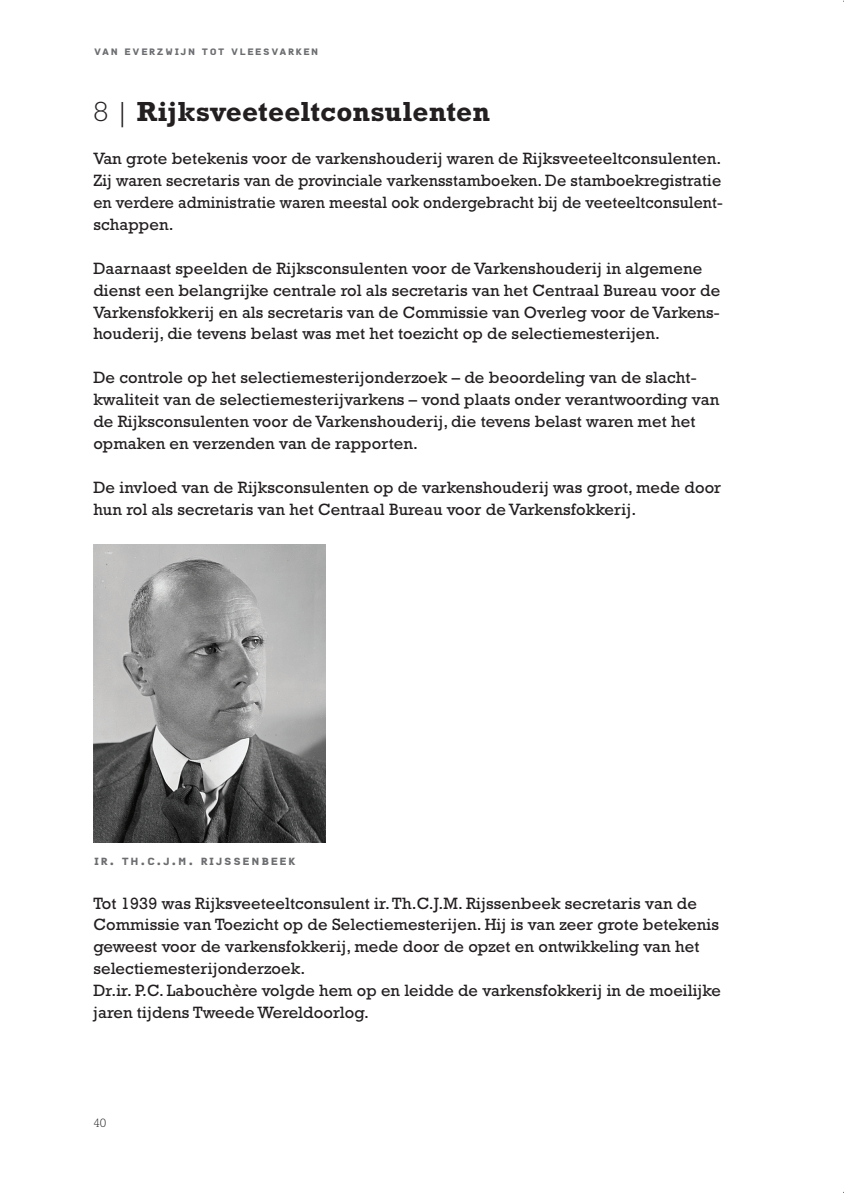
<style>
.page{position:relative;width:844px;height:1195px;background:#fff}
.page>*{position:absolute;margin:0;border:0;box-sizing:border-box;transform-origin:0 0}
.t1{font:700 28px "Rockwell Std";letter-spacing:.005em;color:#231f20}
.t2{font:16.62px/21.9px "Rockwell Std";letter-spacing:.005em;color:#231f20}
.t3{font:800 16.62px "ARS Code";letter-spacing:.01em;color:#6c6d70}
.t4{font:800 14.88px "ARS Code";letter-spacing:.01em;color:#6c6d70}
.t5{font:300 12.25px "Rockwell Std";color:#231f20}
.s1{font-weight:300}
</style>
<div class="page">
<img style="left:93px;top:544px;width:232px;height:298px">
<p class="t4" style="left:93px;top:43px;width:227px">van everzwijn tot vleesvarken</p>
<h1 class="t1" style="left:93px;top:95px;width:398px"><span class="s1">8 |</span> Rijksveeteeltconsulenten</h1>
<p class="t2" style="left:93px;top:148px;width:630px;text-align:justify">Van grote betekenis voor de varkenshouderij waren de Rijksveeteeltconsulenten.<br>Zij waren secretaris van de provinciale varkensstamboeken. De stamboekregistratie en verdere administratie waren meestal ook ondergebracht bij de veeteeltconsulent&shy;schappen.</p>
<p class="t2" style="left:93px;top:257px;width:628px">Daarnaast speelden de Rijksconsulenten voor de Varkenshouderij in algemene dienst een belangrijke centrale rol als secretaris van het Centraal Bureau voor de Varkensfokkerij en als secretaris van de Commissie van Overleg voor de Varkens&shy;houderij, die tevens belast was met het toezicht op de selectiemesterijen.</p>
<p class="t2" style="left:93px;top:366px;width:627px">De controle op het selectiemesterijonderzoek – de beoordeling van de slacht&shy;kwaliteit van de selectiemesterijvarkens – vond plaats onder verantwoording van de Rijksconsulenten voor de Varkenshouderij, die tevens belast waren met het opmaken en verzenden van de rapporten.</p>
<p class="t2" style="left:93px;top:476px;width:629px">De invloed van de Rijksconsulenten op de varkenshouderij was groot, mede door hun rol als secretaris van het Centraal Bureau voor de Varkensfokkerij.</p>
<p class="t3" style="left:93px;top:851px;width:204px">ir. th.c.j.m. rijssenbeek</p>
<p class="t2" style="left:93px;top:891px;width:629px">Tot 1939 was Rijksveeteeltconsulent ir. Th.C.J.M. Rijssenbeek secretaris van de Commissie van Toezicht op de Selectiemesterijen. Hij is van zeer grote betekenis geweest voor de varkensfokkerij, mede door de opzet en ontwikkeling van het selectiemesterijonderzoek.<br>Dr.ir. P.C. Labouchère volgde hem op en leidde de varkensfokkerij in de moeilijke jaren tijdens Tweede Wereldoorlog.</p>
<p class="t5" style="left:93px;top:1116px;width:15px">40</p>
</div>
